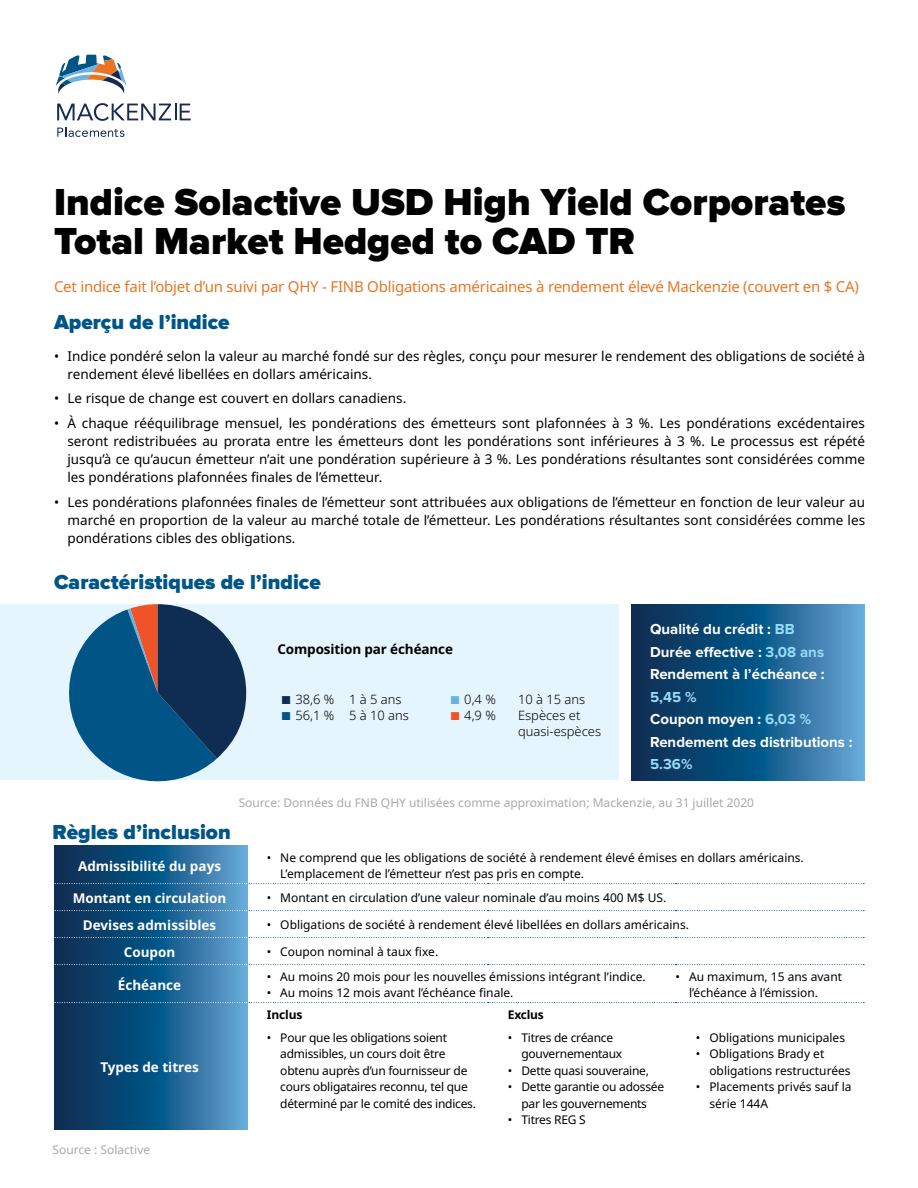
<style>
.page{position:relative;width:918px;height:1188px;background:#fff}
.page>*{position:absolute;margin:0;border:0;box-sizing:border-box;transform-origin:0 0}
.t1{font:900 39px/39px "Proxima Nova";color:#000}
.t2{font:900 21px "Proxima Nova";color:#005587}
.characteristics{font:700 15px/22.5px "Proxima Nova";color:#fff}
.t3{font:15px "Noto Sans";letter-spacing:-.015em;color:#e87524}
.L1_bullets{font:13.5px/18px "Noto Sans";color:#000;text-align:justify}
.t4{font:700 13.5px "Noto Sans";color:#fff}
.t5{font:700 13.5px "Noto Sans";letter-spacing:-.01em;color:#000}
.t6{font:300 12.9px/15.8px "Noto Sans";color:#000}
.Table_bullets{font:12px/16.5px "Noto Sans";color:#000}
.Table_bullets-2{font:12px/16.5px "Noto Sans";letter-spacing:-.02em;color:#000}
.Legal{font:12px "Noto Sans";color:#a7a9ac}
.Table_sub{font:700 12px "Noto Sans";letter-spacing:-.015em;color:#000}
.s1{color:#0f2d52}
.s2{color:#005486}
.s3{color:#6ab2e2}
.s4{color:#f05328}
.s5{color:#97daf8}
</style>
<div class="page">
<svg style="left:57px;top:103px;width:134px;height:18px"></svg>
<svg style="left:57px;top:127px;width:67px;height:10px"></svg>
<svg style="left:56px;top:55px;width:71px;height:39px"></svg>
<div style="left:0;top:605px;width:618px;height:175px;background:#e5f5fd"></div>
<svg style="left:59px;top:604px;width:187px;height:178px"></svg>
<svg style="left:632px;top:605px;width:232px;height:175px;background:#1e5d8a"></svg>
<svg style="left:54px;top:846px;width:193px;height:284px;background:#1e5d8a"></svg>
<svg style="left:54px;top:883px;width:810px;height:1px"></svg>
<svg style="left:54px;top:910px;width:810px;height:1px"></svg>
<svg style="left:54px;top:937px;width:810px;height:1px"></svg>
<svg style="left:54px;top:964px;width:810px;height:1px"></svg>
<svg style="left:54px;top:1002px;width:810px;height:1px"></svg>
<h1 class="t1" style="left:54px;top:184px;width:793px">Indice Solactive USD High Yield Corporates<br>Total Market Hedged to CAD TR</h1>
<h2 class="t3" style="left:54px;top:276px;width:806px">Cet indice fait l’objet d’un suivi par QHY - FINB Obligations américaines à rendement élevé Mackenzie (couvert en $ CA)</h2>
<h3 class="t2" style="left:54px;top:313px;width:177px">Aperçu de l’indice</h3>
<p class="L1_bullets" style="left:68px;top:347px;width:799px;text-indent:-14px">• Indice pondéré selon la valeur au marché fondé sur des règles, conçu pour mesurer le rendement des obligations de société à rendement élevé libellées en dollars américains.</p>
<p class="L1_bullets" style="left:54px;top:390px;width:354px">• Le risque de change est couvert en dollars canadiens.</p>
<p class="L1_bullets" style="left:68px;top:415px;width:799px;text-indent:-14px">• À chaque rééquilibrage mensuel, les pondérations des émetteurs sont plafonnées à 3 %. Les pondérations excédentaires seront redistribuées au prorata entre les émetteurs dont les pondérations sont inférieures à 3 %. Le processus est répété jusqu’à ce qu’aucun émetteur n’ait une pondération supérieure à 3 %. Les pondérations résultantes sont considérées comme les pondérations plafonnées finales de l’émetteur.</p>
<p class="L1_bullets" style="left:68px;top:493px;width:799px;text-indent:-14px">• Les pondérations plafonnées finales de l’émetteur sont attribuées aux obligations de l’émetteur en fonction de leur valeur au marché en proportion de la valeur au marché totale de l’émetteur. Les pondérations résultantes sont considérées comme les pondérations cibles des obligations.</p>
<h3 class="t2" style="left:54px;top:573px;width:268px">Caractéristiques de l’indice</h3>
<p class="t5" style="left:278px;top:640px;width:177px">Composition par échéance</p>
<p class="t6" style="left:282px;top:692px;width:121px"><span class="s1">■</span> 38,6 % 1 à 5 ans</p>
<p class="t6" style="left:282px;top:707px;width:129px"><span class="s2">■</span> 56,1 % 5 à 10 ans</p>
<p class="t6" style="left:451px;top:692px;width:46px"><span class="s3">■</span> 0,4 %</p>
<p class="t6" style="left:518px;top:692px;width:69px">10 à 15 ans</p>
<p class="t6" style="left:451px;top:707px;width:46px"><span class="s4">■</span> 4,9 %</p>
<p class="t6" style="left:518px;top:707px;width:84px">Espèces et quasi-espèces</p>
<p class="characteristics" style="left:650px;top:619px;width:146px">Qualité du crédit : <span class="s5">BB</span></p>
<p class="characteristics" style="left:650px;top:641px;width:175px">Durée effective : <span class="s5">3,08 ans</span></p>
<p class="characteristics" style="left:650px;top:664px;width:176px">Rendement à l’échéance :<br><span class="s5">5,45 %</span></p>
<p class="characteristics" style="left:650px;top:709px;width:162px">Coupon moyen : <span class="s5">6,03 %</span></p>
<p class="characteristics" style="left:650px;top:731px;width:204px">Rendement des distributions :<br><span class="s5">5.36%</span></p>
<p class="Legal" style="left:239px;top:794px;width:517px">Source: Données du FNB QHY utilisées comme approximation; Mackenzie, au 31 juillet 2020</p>
<p class="t2" style="left:53px;top:823px;width:180px">Règles d’inclusion</p>
<p class="t4" style="left:78px;top:856px;width:145px">Admissibilité du pays</p>
<p class="Table_bullets" style="left:280px;top:849px;width:525px;text-indent:-14px">• Ne comprend que les obligations de société à rendement élevé émises en dollars américains.<br>L’emplacement de l’émetteur n’est pas pris en compte.</p>
<p class="t4" style="left:73px;top:889px;width:155px">Montant en circulation</p>
<p class="Table_bullets" style="left:267px;top:890px;width:401px">• Montant en circulation d’une valeur nominale d’au moins 400 M$ US.</p>
<p class="t4" style="left:83px;top:916px;width:135px">Devises admissibles</p>
<p class="Table_bullets" style="left:267px;top:917px;width:424px">• Obligations de société à rendement élevé libellées en dollars américains.</p>
<p class="t4" style="left:124px;top:943px;width:53px">Coupon</p>
<p class="Table_bullets" style="left:267px;top:944px;width:173px">• Coupon nominal à taux fixe.</p>
<p class="t4" style="left:118px;top:975px;width:65px">Échéance</p>
<p class="Table_bullets" style="left:267px;top:968px;width:380px">• Au moins 20 mois pour les nouvelles émissions intégrant l’indice.</p>
<p class="Table_bullets" style="left:267px;top:985px;width:248px">• Au moins 12 mois avant l’échéance finale.</p>
<p class="Table_bullets" style="left:689px;top:968px;width:154px;text-indent:-14px">• Au maximum, 15 ans avant l’échéance à l’émission.</p>
<p class="t4" style="left:100px;top:1058px;width:100px">Types de titres</p>
<p class="Legal" style="left:53px;top:1141px;width:99px">Source : Solactive</p>
<p class="Table_sub" style="left:267px;top:1006px;width:37px">Inclus</p>
<p class="Table_bullets-2" style="left:280px;top:1030px;width:197px;text-indent:-14px">• Pour que les obligations soient admissibles, un cours doit être obtenu auprès d’un fournisseur de cours obligataires reconnu, tel que déterminé par le comité des indices.</p>
<p class="Table_sub" style="left:508px;top:1006px;width:37px">Exclus</p>
<p class="Table_bullets-2" style="left:521px;top:1030px;width:102px;text-indent:-14px">• Titres de créance gouvernementaux</p>
<p class="Table_bullets-2" style="left:508px;top:1063px;width:143px">• Dette quasi souveraine,</p>
<p class="Table_bullets-2" style="left:508px;top:1079px;width:158px;text-align:center">• Dette garantie ou adossée par les gouvernements</p>
<p class="Table_bullets-2" style="left:508px;top:1112px;width:79px">• Titres REG S</p>
<p class="Table_bullets" style="left:696px;top:1030px;width:151px">• Obligations municipales</p>
<p class="Table_bullets" style="left:709px;top:1046px;width:143px;text-indent:-14px">• Obligations Brady et obligations restructurées</p>
<p class="Table_bullets" style="left:709px;top:1079px;width:144px;text-indent:-14px">• Placements privés sauf la série 144A</p>
</div>
